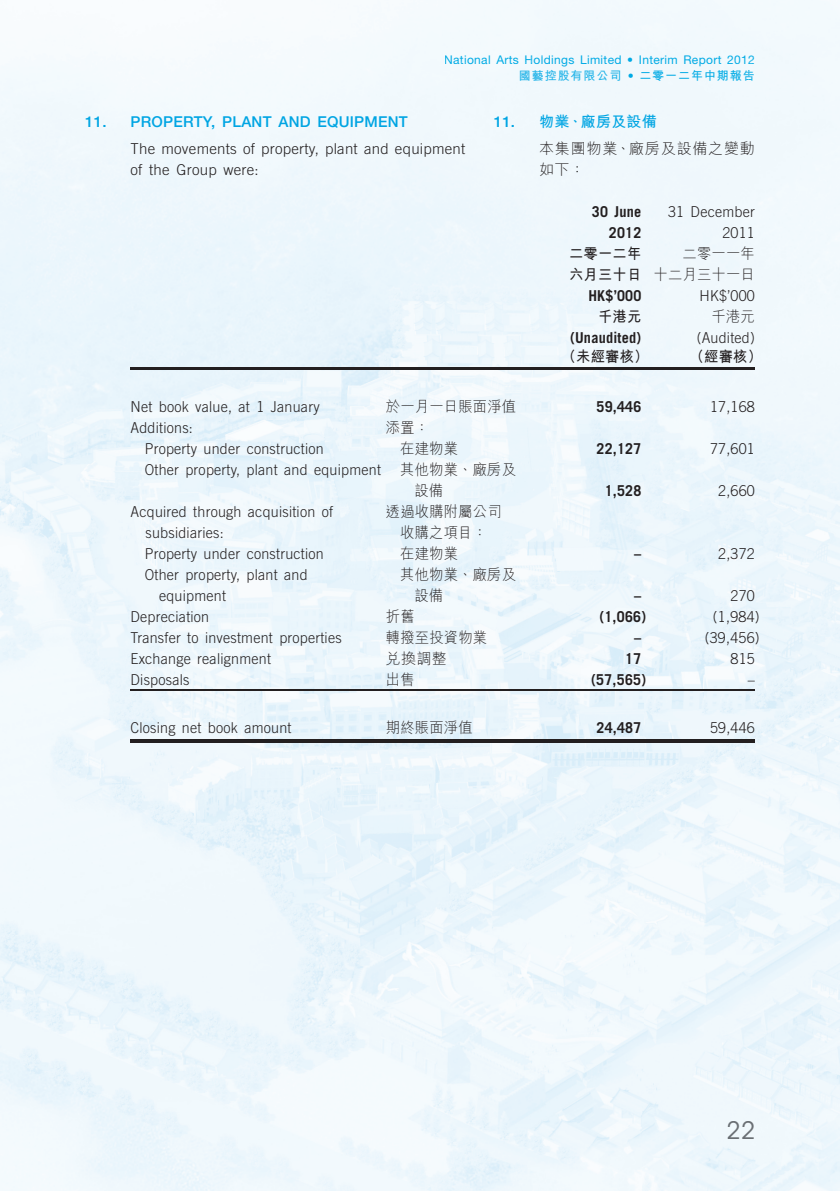
<style>
.page{position:relative;width:840px;height:1191px;background:#fff}
.page>*{position:absolute;margin:0;border:0;box-sizing:border-box;transform-origin:0 0}
.t1{font:24px "ITC Avant Garde Std";color:#57585a}
.t2{font:300 15px/21px "Trade Gothic LT Std";letter-spacing:.015em;color:#231f20;scale:.95 1}
.t3{font:15px/21px "M Hei HK Light E Ten B5 H";letter-spacing:.015em;color:#231f20;scale:.95 1}
.t4{font:700 15px/21px "Trade Gothic LT Std";letter-spacing:.015em;color:#231f20;text-align:right;scale:.95 1}
.t5{font:300 15px/21px "Trade Gothic LT Std";letter-spacing:.015em;color:#231f20}
.t6{font:500 15px "Helvetica Neue LT Std";letter-spacing:.015em;color:#00a5e3}
.t7{font:15px/21px "M Hei HK Bold E Ten B5 H";letter-spacing:.015em;color:#231f20;scale:.95 1}
.t8{font:15px/21px "M Hei HK Light E Ten B5 H";letter-spacing:.05em;color:#231f20}
.t9{font:15px "M Hei HK Bold E Ten B5 H";letter-spacing:.015em;color:#00a5e3}
.t10{font:15px "M Hei HK Light E Ten B5 H";letter-spacing:.015em;color:#231f20}
.t11{font:12px "Helvetica Neue LT Std";letter-spacing:.025em;color:#00abe5}
.t12{font:12px "M Hei HK Bold E Ten B5 H";letter-spacing:.075em;color:#00abe5}
.s1{color:#00aae5}
.s2{color:#21b3e8}
.s3{color:#1fb3e8}
.s4{font-family:"Helvetica Neue LT Std";color:#00aae5}
.s5{font-family:"Helvetica Neue LT Std";font-weight:500}
.s6{color:#6b6f74}
</style>
<div class="page">
<img style="left:0;top:0;width:839px;height:1191px">
<img style="left:727px;top:1121px;width:26px;height:18px">
<div style="left:445px;top:55px;width:308px;height:11px;background:#f0f8fc"></div>
<img style="left:520px;top:70px;width:99px;height:11px">
<svg style="left:622px;top:73px;width:11px;height:7px"></svg>
<img style="left:640px;top:70px;width:113px;height:11px">
<hr style="left:130px;top:367px;width:256px;height:2px;background:#231f20">
<hr style="left:386px;top:367px;width:153px;height:2px;background:#231f20">
<hr style="left:539px;top:367px;width:113px;height:2px;background:#231f20">
<hr style="left:652px;top:367px;width:102px;height:2px;background:#231f20">
<hr style="left:130px;top:689px;width:256px;height:1px;background:#231f20">
<hr style="left:386px;top:689px;width:153px;height:1px;background:#231f20">
<hr style="left:539px;top:689px;width:113px;height:1px;background:#231f20">
<hr style="left:652px;top:689px;width:102px;height:1px;background:#231f20">
<hr style="left:130px;top:739px;width:256px;height:3px;background:#231f20">
<hr style="left:386px;top:739px;width:153px;height:3px;background:#231f20">
<hr style="left:539px;top:739px;width:113px;height:3px;background:#231f20">
<hr style="left:652px;top:739px;width:102px;height:3px;background:#231f20">
<p class="t11" style="left:444px;top:55px;width:312px">National Arts Ho<span class="s1">ldings Limited •</span> Interim <span class="s1">Rep</span>ort 2012</p>
<p class="t12" style="left:518px;top:71px;width:237px"><span class="s2">國藝控股</span><span class="s3">有限公司</span> <span class="s4">•</span> <span class="s1">二零一二</span>年中期報告</p>
<p class="t9" style="left:493px;top:116px;width:164px"><span class="s5">11.</span> 物業、廠房及設備</p>
<p class="t8" style="left:539px;top:139px;width:217px">本集團物業、廠房及設備之變動如下：</p>
<p class="t6" style="left:85px;top:116px;width:324px">11. PROPERTY, PLANT AND EQUIPMENT</p>
<p class="t5" style="left:130px;top:139px;width:336px">The movements of property, plant and equipment of the Group were:</p>
<p class="t4" style="left:591px;top:202px;width:53px">30 June<br>2012</p>
<p class="t2" style="left:667px;top:202px;width:93px;text-align:right">31 December<br>2011</p>
<p class="t7" style="left:568px;top:244px;width:78px">二零一二年六月三十日</p>
<p class="t3" style="left:653px;top:244px;width:108px;text-align:right">二零一一年<br>十二月三十一日</p>
<p class="t4" style="left:588px;top:286px;width:57px">HK$’000</p>
<p class="t2" style="left:699px;top:286px;width:60px">HK$’000</p>
<p class="t7" style="left:597px;top:307px;width:47px">千港元</p>
<p class="t3" style="left:711px;top:307px;width:47px">千港元</p>
<p class="t4" style="left:569px;top:328px;width:76px">(Unaudited)</p>
<p class="t2" style="left:696px;top:328px;width:63px">(Audited)</p>
<p class="t7" style="left:561px;top:347px;width:93px">（未經審核）</p>
<p class="t7" style="left:689px;top:347px;width:78px">（經審核）</p>
<p class="t2" style="left:130px;top:397px;width:200px">Net book value, at 1 January</p>
<p class="t3" style="left:386px;top:397px;width:139px">於一月一日賬面淨值</p>
<p class="t4" style="left:596px;top:397px;width:49px">59,446</p>
<p class="t2" style="left:709px;top:397px;width:49px">17,168</p>
<p class="t2" style="left:130px;top:418px;width:67px">Additions:</p>
<p class="t3" style="left:386px;top:418px;width:47px">添置：</p>
<p class="t2" style="left:145px;top:439px;width:190px">Property under construction</p>
<p class="t3" style="left:400px;top:439px;width:62px">在建物業</p>
<p class="t4" style="left:596px;top:439px;width:49px">22,127</p>
<p class="t2" style="left:709px;top:439px;width:49px">77,601</p>
<p class="t2" style="left:145px;top:460px;width:250px">Other property, plant and equipment</p>
<p class="t3" style="left:414px;top:460px;width:108px;text-indent:-14px">其他物業、廠房及設備</p>
<p class="t4" style="left:604px;top:481px;width:40px">1,528</p>
<p class="t2" style="left:717px;top:481px;width:40px">2,660</p>
<p class="t2" style="left:145px;top:502px;width:199px;text-indent:-15px">Acquired through acquisition of subsidiaries:</p>
<p class="t3" style="left:386px;top:502px;width:123px;text-align:center">透過收購附屬公司收購之項目：</p>
<p class="t2" style="left:145px;top:544px;width:190px">Property under construction</p>
<p class="t3" style="left:400px;top:544px;width:62px">在建物業</p>
<p class="t4" style="left:634px;top:544px;width:9px">–</p>
<p class="t2" style="left:717px;top:544px;width:40px">2,372</p>
<p class="t2" style="left:159px;top:565px;width:158px;text-indent:-14px">Other property, plant and equipment</p>
<p class="t3" style="left:414px;top:565px;width:108px;text-indent:-14px">其他物業、廠房及設備</p>
<p class="t4" style="left:634px;top:586px;width:9px">–</p>
<p class="t2" style="left:730px;top:586px;width:27px">270</p>
<p class="t2" style="left:130px;top:607px;width:84px">Depreciation</p>
<p class="t3" style="left:386px;top:607px;width:32px">折舊</p>
<p class="t4" style="left:599px;top:607px;width:51px">(1,066)</p>
<p class="t2" style="left:712px;top:607px;width:51px">(1,984)</p>
<p class="t2" style="left:130px;top:628px;width:224px">Transfer to investment properties</p>
<p class="t3" style="left:386px;top:628px;width:108px">轉撥至投資物業</p>
<p class="t4" style="left:634px;top:628px;width:9px">–</p>
<p class="t2" style="left:704px;top:628px;width:59px">(39,456)</p>
<p class="t2" style="left:130px;top:649px;width:149px">Exchange realignment</p>
<p class="t10" style="left:386px;top:652px;width:62px">兌換調整</p>
<p class="t4" style="left:625px;top:649px;width:18px">17</p>
<p class="t2" style="left:730px;top:649px;width:27px">815</p>
<p class="t2" style="left:130px;top:670px;width:63px">Disposals</p>
<p class="t3" style="left:386px;top:670px;width:32px">出售</p>
<p class="t4" style="left:591px;top:670px;width:59px">(57,565)</p>
<p class="t2" style="left:747px;top:670px;width:9px">–</p>
<p class="t2" style="left:130px;top:718px;width:171px">Closing net book amount</p>
<p class="t3" style="left:386px;top:718px;width:93px">期終賬面淨值</p>
<p class="t4" style="left:596px;top:718px;width:49px">24,487</p>
<p class="t2" style="left:709px;top:718px;width:49px">59,446</p>
<h1 class="t1" style="left:726px;top:1117px;width:30px">2<span class="s6">2</span></h1>
</div>
